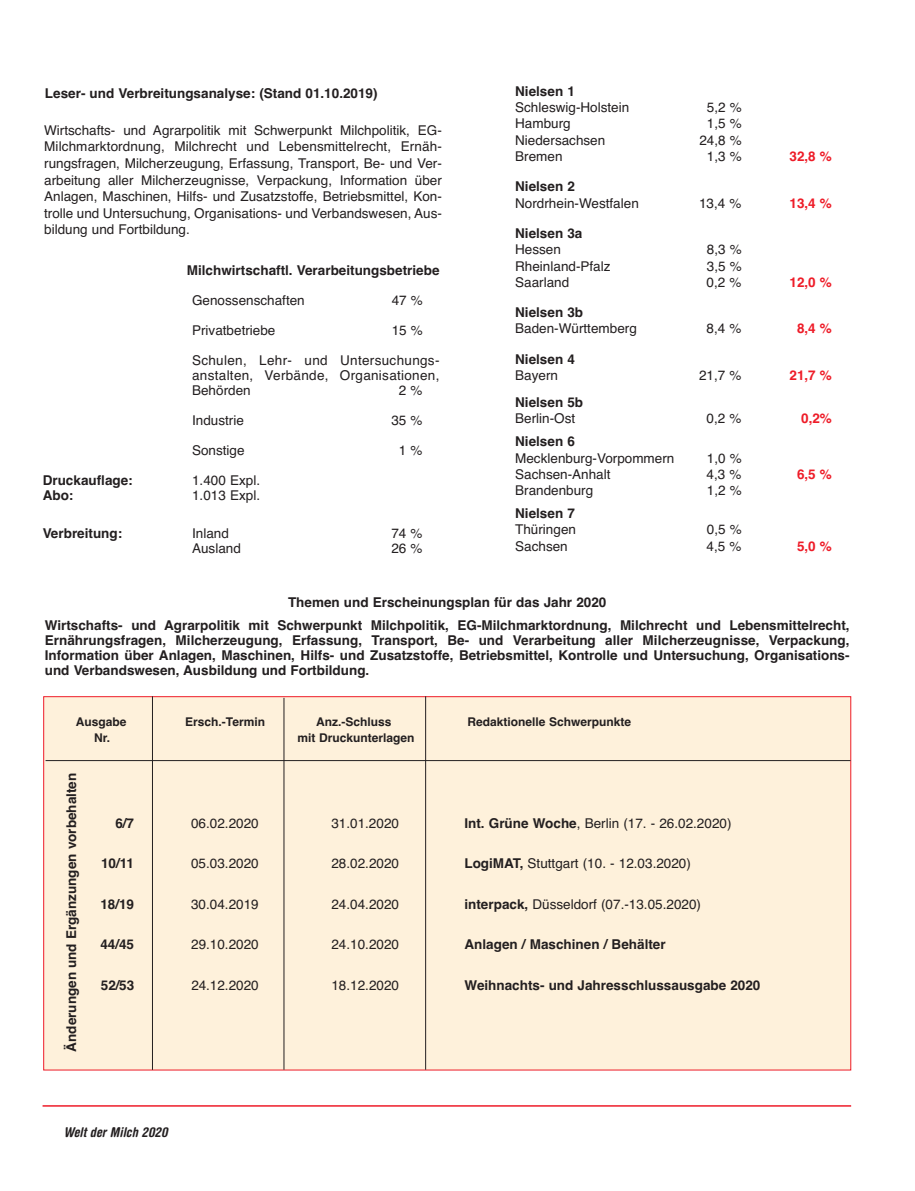
<style>
.page{position:relative;width:915px;height:1191px;background:#fff}
.page>*{position:absolute;margin:0;border:0;box-sizing:border-box;transform-origin:0 0}
.t1{font:13.5px/16.5px "Helvetica";color:#231f20;text-align:justify}
.t2{font:700 13.5px/15px "Helvetica";color:#231f20;text-align:center}
.t3{font:700 13.5px "Helvetica";color:#ee1c28}
.t4{font:italic 700 condensed 13.5px "Helvetica Rounded";color:#231f20}
.t5{font:700 12px "Helvetica";color:#231f20}
.s1{font-weight:700}
</style>
<div class="page">
<div style="left:44px;top:697px;width:806px;height:372px;background:#fef1db"></div>
<hr style="left:46px;top:760px;width:804px;height:1px;background:#231f20">
<hr style="left:152px;top:696px;width:1px;height:373px;background:#231f20">
<hr style="left:283px;top:698px;width:1px;height:371px;background:#231f20">
<hr style="left:425px;top:696px;width:1px;height:373px;background:#231f20">
<hr style="left:43px;top:1105px;width:807px;height:1px;background:#ee1c28">
<p class="t2" style="left:45px;top:85px;width:334px">Leser- und Verbreitungsanalyse: (Stand 01.10.2019)</p>
<p class="t2" style="left:515px;top:84px;width:61px">Nielsen 1</p>
<p class="t1" style="left:515px;top:99px;width:116px">Schleswig-Holstein</p>
<p class="t1" style="left:706px;top:99px;width:36px">5,2 %</p>
<p class="t1" style="left:515px;top:115px;width:57px">Hamburg</p>
<p class="t1" style="left:706px;top:115px;width:36px">1,5 %</p>
<p class="t1" style="left:515px;top:132px;width:92px">Niedersachsen</p>
<p class="t1" style="left:699px;top:132px;width:44px">24,8 %</p>
<p class="t1" style="left:515px;top:148px;width:49px">Bremen</p>
<p class="t1" style="left:706px;top:148px;width:36px">1,3 %</p>
<p class="t3" style="left:789px;top:148px;width:44px">32,8 %</p>
<p class="t2" style="left:515px;top:179px;width:61px">Nielsen 2</p>
<p class="t1" style="left:515px;top:195px;width:125px">Nordrhein-Westfalen</p>
<p class="t1" style="left:698px;top:195px;width:44px">13,4 %</p>
<p class="t3" style="left:789px;top:195px;width:44px">13,4 %</p>
<p class="t2" style="left:515px;top:226px;width:69px">Nielsen 3a</p>
<p class="t1" style="left:515px;top:241px;width:47px">Hessen</p>
<p class="t1" style="left:706px;top:241px;width:36px">8,3 %</p>
<p class="t1" style="left:515px;top:258px;width:97px">Rheinland-Pfalz</p>
<p class="t1" style="left:706px;top:258px;width:36px">3,5 %</p>
<p class="t1" style="left:515px;top:274px;width:56px">Saarland</p>
<p class="t1" style="left:706px;top:274px;width:36px">0,2 %</p>
<p class="t3" style="left:789px;top:274px;width:44px">12,0 %</p>
<p class="t2" style="left:515px;top:305px;width:69px">Nielsen 3b</p>
<p class="t1" style="left:515px;top:320px;width:123px">Baden-Württemberg</p>
<p class="t1" style="left:706px;top:320px;width:36px">8,4 %</p>
<p class="t3" style="left:796px;top:321px;width:36px">8,4 %</p>
<p class="t2" style="left:515px;top:352px;width:61px">Nielsen 4</p>
<p class="t1" style="left:515px;top:367px;width:44px">Bayern</p>
<p class="t1" style="left:698px;top:367px;width:44px">21,7 %</p>
<p class="t3" style="left:789px;top:367px;width:44px">21,7 %</p>
<p class="t2" style="left:515px;top:394px;width:69px">Nielsen 5b</p>
<p class="t1" style="left:515px;top:410px;width:62px">Berlin-Ost</p>
<p class="t1" style="left:706px;top:410px;width:36px">0,2 %</p>
<p class="t3" style="left:800px;top:410px;width:32px">0,2%</p>
<p class="t2" style="left:515px;top:434px;width:61px">Nielsen 6</p>
<p class="t1" style="left:515px;top:449px;width:161px">Mecklenburg-Vorpommern</p>
<p class="t1" style="left:706px;top:449px;width:36px">1,0 %</p>
<p class="t1" style="left:515px;top:466px;width:97px">Sachsen-Anhalt</p>
<p class="t1" style="left:706px;top:466px;width:36px">4,3 %</p>
<p class="t3" style="left:796px;top:466px;width:36px">6,5 %</p>
<p class="t1" style="left:515px;top:482px;width:80px">Brandenburg</p>
<p class="t1" style="left:706px;top:482px;width:36px">1,2 %</p>
<p class="t2" style="left:515px;top:506px;width:61px">Nielsen 7</p>
<p class="t1" style="left:515px;top:521px;width:62px">Thüringen</p>
<p class="t1" style="left:706px;top:521px;width:36px">0,5 %</p>
<p class="t1" style="left:515px;top:538px;width:54px">Sachsen</p>
<p class="t1" style="left:706px;top:538px;width:36px">4,5 %</p>
<p class="t3" style="left:796px;top:538px;width:36px">5,0 %</p>
<p class="t1" style="left:44px;top:122px;width:399px">Wirtschafts- und Agrarpolitik mit Schwerpunkt Milchpolitik, EG-Milchmarktordnung, Milchrecht und Lebensmittelrecht, Ernäh&shy;rungsfragen, Milcherzeugung, Erfassung, Transport, Be- und Ver&shy;arbeitung aller Milcherzeugnisse, Verpackung, Information über Anlagen, Maschinen, Hilfs- und Zusatzstoffe, Betriebsmittel, Kon&shy;trolle und Untersuchung, Organisations- und Verbandswesen, Aus&shy;bildung und Fortbildung.</p>
<p class="t2" style="left:187px;top:263px;width:254px">Milchwirtschaftl. Verarbeitungsbetriebe</p>
<p class="t1" style="left:192px;top:292px;width:114px">Genossenschaften</p>
<p class="t1" style="left:391px;top:292px;width:33px">47 %</p>
<p class="t1" style="left:192px;top:322px;width:85px">Privatbetriebe</p>
<p class="t1" style="left:391px;top:322px;width:33px">15 %</p>
<p class="t1" style="left:192px;top:353px;width:249px;line-height:15px">Schulen, Lehr- und Untersuchungs&shy;anstalten, Verbände, Organisationen, Behörden</p>
<p class="t1" style="left:399px;top:382px;width:25px">2 %</p>
<p class="t1" style="left:192px;top:412px;width:53px">Industrie</p>
<p class="t1" style="left:391px;top:412px;width:33px">35 %</p>
<p class="t1" style="left:192px;top:442px;width:54px">Sonstige</p>
<p class="t1" style="left:399px;top:442px;width:25px">1 %</p>
<p class="t2" style="left:43px;top:473px;width:92px">Druckauflage:</p>
<p class="t1" style="left:192px;top:472px;width:69px">1.400 Expl.</p>
<p class="t2" style="left:43px;top:488px;width:32px">Abo:</p>
<p class="t1" style="left:192px;top:487px;width:69px">1.013 Expl.</p>
<p class="t2" style="left:43px;top:525px;width:81px">Verbreitung:</p>
<p class="t1" style="left:192px;top:525px;width:38px">Inland</p>
<p class="t1" style="left:391px;top:525px;width:33px">74 %</p>
<p class="t1" style="left:192px;top:540px;width:50px">Ausland</p>
<p class="t1" style="left:391px;top:540px;width:33px">26 %</p>
<p class="t2" style="left:45px;top:591px;width:806px;line-height:22.5px">Themen und Erscheinungsplan für das Jahr 2020<br>Wirtschafts- und Agrarpolitik mit Schwerpunkt Milchpolitik, EG-Milchmarktordnung, Milchrecht und Lebensmittelrecht,</p>
<p class="t2" style="left:45px;top:632px;width:806px;text-align:justify">Ernährungsfragen, Milcherzeugung, Erfassung, Transport, Be- und Verarbeitung aller Milcherzeugnisse, Verpackung, Information über Anlagen, Maschinen, Hilfs- und Zusatzstoffe, Betriebsmittel, Kontrolle und Untersuchung, Organisations&shy;und Verbandswesen, Ausbildung und Fortbildung.</p>
<p class="t5" style="left:76px;top:715px;width:52px">Ausgabe</p>
<p class="t5" style="left:185px;top:715px;width:81px">Ersch.-Termin</p>
<p class="t5" style="left:316px;top:715px;width:77px">Anz.-Schluss</p>
<p class="t5" style="left:467px;top:715px;width:165px">Redaktionelle Schwerpunkte</p>
<p class="t5" style="left:94px;top:731px;width:18px">Nr.</p>
<p class="t5" style="left:297px;top:731px;width:119px">mit Druckunterlagen</p>
<p class="t2" style="left:64px;top:1051px;width:280px;rotate:-90deg">Änderungen und Ergänzungen vorbehalten</p>
<p class="t2" style="left:115px;top:815px;width:20px">6/7</p>
<p class="t1" style="left:191px;top:814px;width:69px">06.02.2020</p>
<p class="t1" style="left:331px;top:814px;width:69px">31.01.2020</p>
<p class="t1" style="left:464px;top:814px;width:268px"><span class="s1">Int. Grüne Woche</span>, Berlin (17. - 26.02.2020)</p>
<p class="t2" style="left:101px;top:856px;width:35px">10/11</p>
<p class="t1" style="left:191px;top:855px;width:69px">05.03.2020</p>
<p class="t1" style="left:331px;top:855px;width:69px">28.02.2020</p>
<p class="t1" style="left:464px;top:855px;width:228px"><span class="s1">LogiMAT,</span> Stuttgart (10. - 12.03.2020)</p>
<p class="t2" style="left:100px;top:896px;width:35px">18/19</p>
<p class="t1" style="left:191px;top:895px;width:69px">30.04.2019</p>
<p class="t1" style="left:331px;top:895px;width:69px">24.04.2020</p>
<p class="t1" style="left:464px;top:895px;width:238px"><span class="s1">interpack,</span> Düsseldorf (07.-13.05.2020)</p>
<p class="t2" style="left:100px;top:937px;width:35px">44/45</p>
<p class="t1" style="left:191px;top:936px;width:69px">29.10.2020</p>
<p class="t1" style="left:331px;top:936px;width:69px">24.10.2020</p>
<p class="t2" style="left:464px;top:937px;width:203px">Anlagen / Maschinen / Behälter</p>
<p class="t2" style="left:101px;top:977px;width:35px">52/53</p>
<p class="t1" style="left:191px;top:976px;width:69px">24.12.2020</p>
<p class="t1" style="left:331px;top:976px;width:69px">18.12.2020</p>
<p class="t2" style="left:464px;top:977px;width:297px">Weihnachts- und Jahresschlussausgabe 2020</p>
<p class="t4" style="left:64px;top:1127px;width:105px">Welt der Milch 2020</p>
</div>
